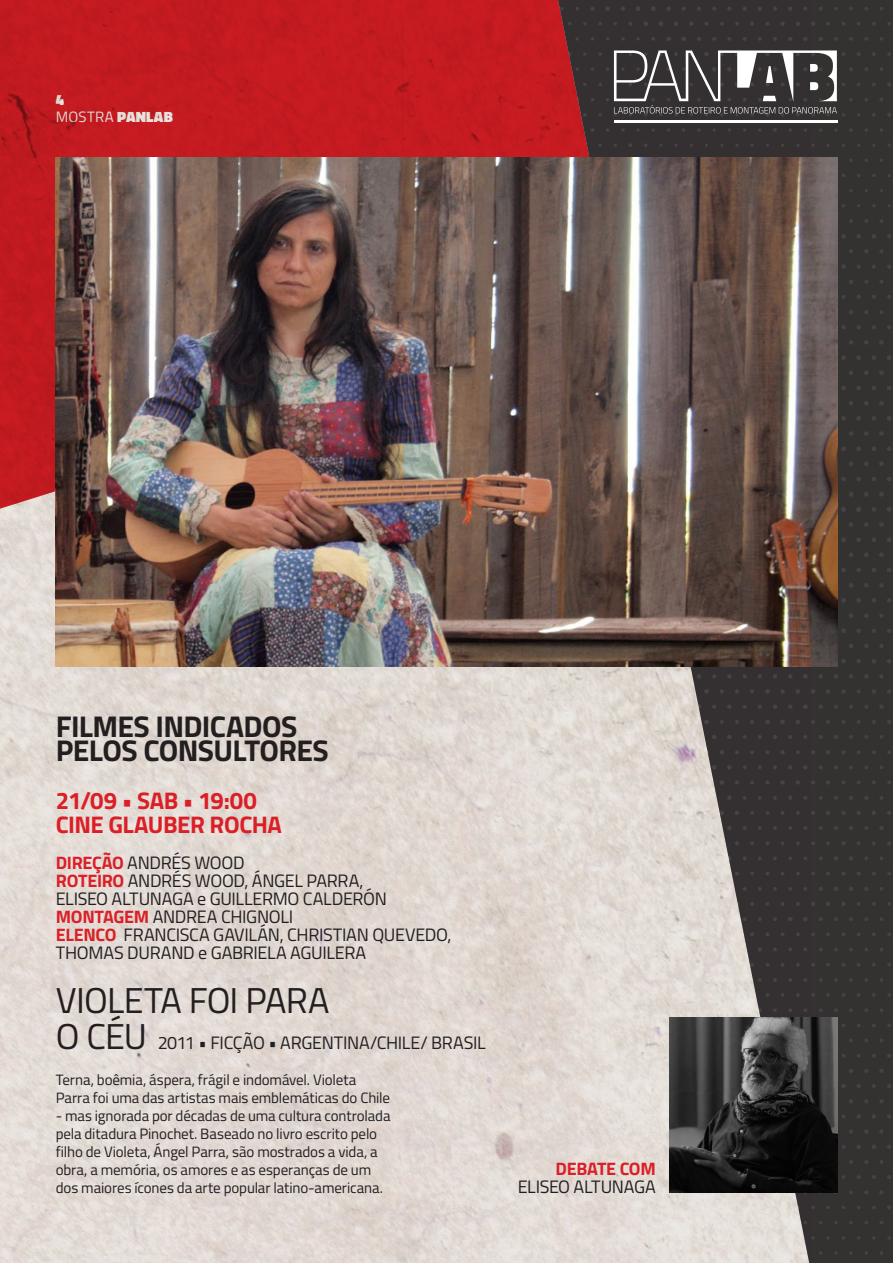
<style>
.page{position:relative;width:893px;height:1263px;background:#fff}
.page>*{position:absolute;margin:0;border:0;box-sizing:border-box;transform-origin:0 0}
.t1{font:36px "Cairo";letter-spacing:-.02em;color:#231f20}
.t2{font:700 30px "Cairo";letter-spacing:-.02em;color:#231f20}
.t3{font:700 24px "Cairo";letter-spacing:-.02em;color:#db1f27}
.t4{font:18px/18px "Cairo";letter-spacing:-.02em;color:#231f20}
.t5{font:700 18px "Cairo";letter-spacing:-.02em;color:#db1f27}
.t6{font:15px/18px "Cairo";letter-spacing:-.01em;color:#231f20}
.t7{font:900 15px/17.2px "Cairo";color:#fff}
.s1{font-weight:400}
.s2{font-weight:700;color:#db1f27}
.s3{font-size:36px}
</style>
<div class="page">
<svg style="left:809px;top:0;width:84px;height:1263px;background:#383433"></svg>
<hr style="left:614px;top:120px;width:223px;height:3px;background:#fff">
<svg style="left:809px;top:50px;width:28px;height:64px"></svg>
<img style="left:0;top:0;width:809px;height:1263px">
<img style="left:56px;top:158px;width:781px;height:508px">
<svg style="left:670px;top:1017px;width:167px;height:176px;background:#2f2f2f"></svg>
<p class="t7" style="left:56px;top:91px;width:118px">4<br><span class="s1">MOSTRA</span> PANLAB</p>
<p class="t2" style="left:56px;top:702px;width:243px">FILMES INDICADOS</p>
<p class="t2" style="left:56px;top:726px;width:275px">PELOS CONSULTORES</p>
<p class="t3" style="left:56px;top:781px;width:203px">21/09 • SAB • 19:00</p>
<p class="t3" style="left:56px;top:805px;width:228px">CINE GLAUBER ROCHA</p>
<p class="t4" style="left:56px;top:853px;width:190px"><span class="s2">DIREÇÃO</span> ANDRÉS WOOD</p>
<p class="t4" style="left:56px;top:871px;width:309px"><span class="s2">ROTEIRO</span> ANDRÉS WOOD, ÁNGEL PARRA,</p>
<p class="t4" style="left:56px;top:889px;width:333px">ELISEO ALTUNAGA e GUILLERMO CALDERÓN</p>
<p class="t4" style="left:56px;top:907px;width:239px"><span class="s2">MONTAGEM</span> ANDREA CHIGNOLI</p>
<p class="t4" style="left:56px;top:925px;width:397px"><span class="s2">ELENCO</span> FRANCISCA GAVILÁN, CHRISTIAN QUEVEDO,<br>THOMAS DURAND e GABRIELA AGUILERA</p>
<p class="t1" style="left:56px;top:974px;width:275px">VIOLETA FOI PARA</p>
<p class="t4" style="left:56px;top:1033px;width:431px"><span class="s3">O CÉU</span> 2011 • FICÇÃO • ARGENTINA/CHILE/ BRASIL</p>
<p class="t6" style="left:56px;top:1070px;width:336px">Terna, boêmia, áspera, frágil e indomável. Violeta<br>Parra foi uma das artistas mais emblemáticas do Chile</p>
<p class="t6" style="left:56px;top:1106px;width:336px">- mas ignorada por décadas de uma cultura controlada pela ditadura Pinochet. Baseado no livro escrito pelo filho de Violeta, Ángel Parra, são mostrados a vida, a obra, a memória, os amores e as esperanças de um dos maiores ícones da arte popular latino-americana.</p>
<p class="t5" style="left:556px;top:1154px;width:102px">DEBATE COM</p>
<p class="t4" style="left:518px;top:1177px;width:139px">ELISEO ALTUNAGA</p>
</div>
